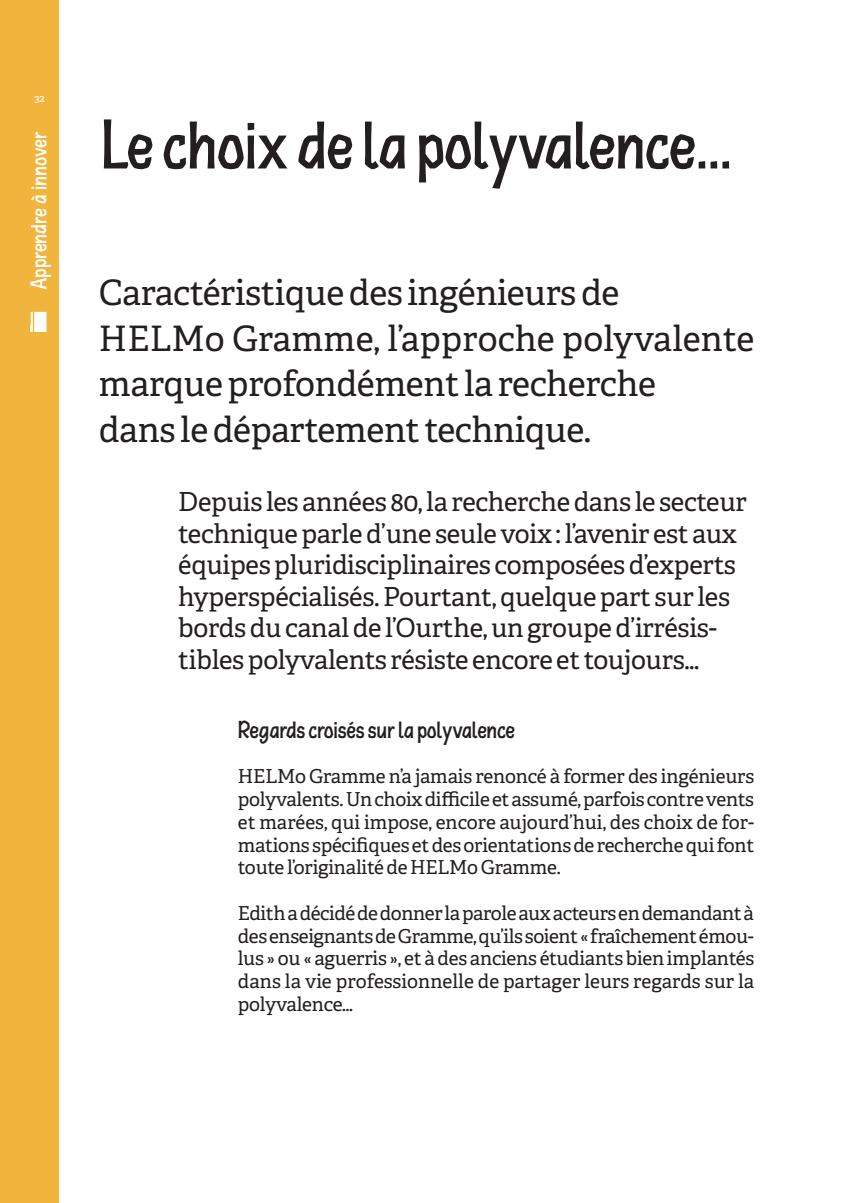
<style>
.page{position:relative;width:864px;height:1203px;background:#fff}
.page>*{position:absolute;margin:0;border:0;box-sizing:border-box;transform-origin:0 0}
.t1{font:70px "Canarina";letter-spacing:-.01em;color:#231f20}
.t2{font:35px/45.5px "Adelle";letter-spacing:-.01em;color:#231f20}
.t3{font:26.25px/31.5px "Adelle";letter-spacing:-.01em;color:#231f20}
.t4{font:24.5px "Canarina";letter-spacing:-.01em;color:#231f20}
.t5{font:22.75px "Canarina";color:#fff}
.t6{font:19.25px/22.8px "Adelle";letter-spacing:-.01em;color:#231f20;text-align:justify}
.t7{font:10.5px "Adelle";color:#fff}
</style>
<div class="page">
<div style="left:0;top:0;width:59px;height:1202px;background:#f1b53e"></div>
<svg style="left:30px;top:312px;width:16px;height:20px"></svg>
<p class="t7" style="left:34px;top:92px;width:12px">32</p>
<p class="t5" style="left:25px;top:290px;width:160px;rotate:-90deg">Apprendre à innover</p>
<h1 class="t1" style="left:101px;top:103px;width:633px">Le choix de la polyvalence…</h1>
<h2 class="t2" style="left:99px;top:270px;width:656px">Caractéristique des ingénieurs de<br>HELMo Gramme, l’approche polyvalente marque profondément la recherche<br>dans le département technique.</h2>
<p class="t3" style="left:178px;top:486px;width:570px">Depuis les années 80, la recherche dans le secteur technique parle d’une seule voix : l’avenir est aux équipes pluridisciplinaires composées d’experts hyperspécialisés. Pourtant, quelque part sur les bords du canal de l’Ourthe, un groupe d’irrésis&shy;tibles polyvalents résiste encore et toujours…</p>
<p class="t4" style="left:238px;top:714px;width:278px">Regards croisés sur la polyvalence</p>
<p class="t6" style="left:238px;top:765px;width:518px">HELMo Gramme n’a jamais renoncé à former des ingénieurs polyvalents. Un choix difficile et assumé, parfois contre vents et marées, qui impose, encore aujourd’hui, des choix de for&shy;mations spécifiques et des orientations de recherche qui font toute l’originalité de HELMo Gramme.</p>
<p class="t6" style="left:238px;top:901px;width:518px">Edith a décidé de donner la parole aux acteurs en demandant à des enseignants de Gramme, qu’ils soient « fraîchement émou&shy;lus » ou « aguerris », et à des anciens étudiants bien implantés dans la vie professionnelle de partager leurs regards sur la polyvalence…</p>
</div>
